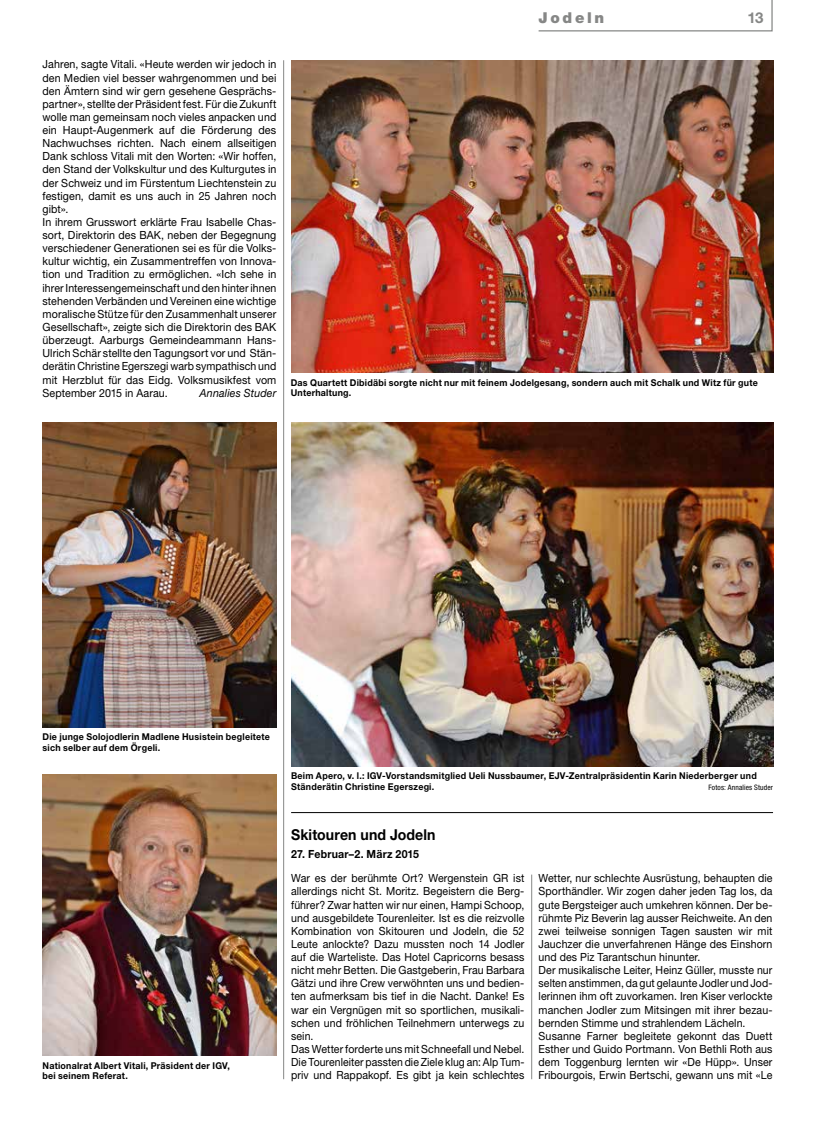
<style>
.page{position:relative;width:815px;height:1134px;background:#fff}
.page>*{position:absolute;margin:0;border:0;box-sizing:border-box;transform-origin:0 0}
.t1{font:700 15px "Helvetica Neue LT Std";letter-spacing:.005em;color:#000;scale:.94 1}
.t2{font:900 15px "Helvetica Neue LT Std";letter-spacing:.18em;color:#868786}
.t3{font:700 15px "Helvetica Neue LT Std";color:#868786}
.t4{font:11.25px/13.1px "Helvetica Neue LT Std";letter-spacing:.01em;color:#000;scale:.94 1}
.t5{font:11.25px/13.1px "Helvetica Neue LT Std";letter-spacing:.01em;color:#000;scale:.95 1}
.t6{font:700 11.25px "Helvetica Neue LT Std";letter-spacing:.02em;color:#000;scale:.94 1}
.t7{font:italic 11.25px "Helvetica Neue LT Std";letter-spacing:.015em;color:#000;scale:.95 1}
.t8{font:700 9.38px/10.6px "Helvetica Neue LT Std";letter-spacing:.025em;color:#000;scale:.95 1}
.t9{font:condensed 7.5px "Helvetica Neue LT Std";letter-spacing:.02em;color:#000}
</style>
<div class="page">
<svg style="left:538px;top:0;width:235px;height:32px"></svg>
<hr style="left:283px;top:60px;width:1px;height:1019px;background:#868786">
<hr style="left:531px;top:874px;width:1px;height:205px;background:#868786">
<img style="left:291px;top:423px;width:482px;height:343px">
<img style="left:43px;top:775px;width:233px;height:280px">
<img style="left:291px;top:60px;width:482px;height:313px">
<img style="left:43px;top:423px;width:233px;height:305px">
<hr style="left:291px;top:812px;width:482px;height:1px;background:#000">
<h1 class="t2" style="left:539px;top:9px;width:67px">Jodeln</h1>
<h1 class="t3" style="left:747px;top:8px;width:18px">13</h1>
<p class="t5" style="left:43px;top:58px;width:248px">Jahren, sagte Vitali. «Heute werden wir jedoch in den Medien viel besser wahrgenommen und bei den Ämtern sind wir gern gesehene Gesprächs&shy;partner», stellte der Präsident fest. Für die Zukunft wolle man gemeinsam noch vieles anpacken und ein Haupt-Augenmerk auf die Förderung des Nachwuchses richten. Nach einem allseitigen Dank schloss Vitali mit den Worten: «Wir hoffen, den Stand der Volkskultur und des Kulturgutes in der Schweiz und im Fürstentum Liechtenstein zu festigen, damit es uns auch in 25 Jahren noch gibt».<br>In ihrem Grusswort erklärte Frau Isabelle Chas&shy;sort, Direktorin des BAK, neben der Begegnung verschiedener Generationen sei es für die Volks&shy;kultur wichtig, ein Zusammentreffen von Innova&shy;tion und Tradition zu ermöglichen. «Ich sehe in ihrer Interessengemeinschaft und den hinter ihnen stehenden Verbänden und Vereinen eine wichtige moralische Stütze für den Zusammenhalt unserer Gesellschaft», zeigte sich die Direktorin des BAK überzeugt. Aarburgs Gemeindeammann Hans-Ulrich Schär stellte den Tagungsort vor und Stän&shy;derätin Christine Egerszegi warb sympathisch und mit Herzblut für das Eidg. Volksmusikfest vom September 2015 in Aarau.</p>
<p class="t7" style="left:200px;top:386px;width:82px">Annalies Studer</p>
<p class="t8" style="left:291px;top:377px;width:493px">Das Quartett Dibidäbi sorgte nicht nur mit feinem Jodelgesang, sondern auch mit Schalk und Witz für gute<br>Unterhaltung.</p>
<p class="t8" style="left:43px;top:731px;width:241px">Die junge Solojodlerin Madlene Husistein begleitete sich selber auf dem Örgeli.</p>
<p class="t8" style="left:43px;top:1060px;width:199px">Nationalrat Albert Vitali, Präsident der IGV, bei seinem Referat.</p>
<p class="t8" style="left:291px;top:770px;width:492px">Beim Apero, v. l.: IGV-Vorstandsmitglied Ueli Nussbaumer, EJV-Zentralpräsidentin Karin Niederberger und<br>Ständerätin Christine Egerszegi.</p>
<p class="t9" style="left:708px;top:783px;width:66px">Fotos: Annalies Studer</p>
<h1 class="t1" style="left:291px;top:825px;width:155px">Skitouren und Jodeln</h1>
<p class="t6" style="left:291px;top:847px;width:138px">27. Februar–2. März 2015</p>
<p class="t4" style="left:291px;top:871px;width:250px">War es der berühmte Ort? Wergenstein GR ist allerdings nicht St. Moritz. Begeistern die Berg&shy;führer? Zwar hatten wir nur einen, Hampi Schoop, und ausgebildete Tourenleiter. Ist es die reizvolle Kombination von Skitouren und Jodeln, die 52<br>Leute anlockte? Dazu mussten noch 14 Jodler auf die Warteliste. Das Hotel Capricorns besass nicht mehr Betten. Die Gastgeberin, Frau Barbara Gätzi und ihre Crew verwöhnten uns und bedien&shy;ten aufmerksam bis tief in die Nacht. Danke! Es war ein Vergnügen mit so sportlichen, musikali&shy;schen und fröhlichen Teilnehmern unterwegs zu sein.<br>Das Wetter forderte uns mit Schneefall und Nebel.<br>Die Tourenleiter passten die Ziele klug an: Alp Tum&shy;priv und Rappakopf. Es gibt ja kein schlechtes</p>
<p class="t4" style="left:539px;top:871px;width:250px">Wetter, nur schlechte Ausrüstung, behaupten die Sporthändler. Wir zogen daher jeden Tag los, da gute Bergsteiger auch umkehren können. Der be&shy;rühmte Piz Beverin lag ausser Reichweite. An den zwei teilweise sonnigen Tagen sausten wir mit Jauchzer die unverfahrenen Hänge des Einshorn und des Piz Tarantschun hinunter.<br>Der musikalische Leiter, Heinz Güller, musste nur selten anstimmen, da gut gelaunte Jodler und Jod&shy;lerinnen ihm oft zuvorkamen. Iren Kiser verlockte manchen Jodler zum Mitsingen mit ihrer bezau&shy;bernden Stimme und strahlendem Lächeln.<br>Susanne Farner begleitete gekonnt das Duett Esther und Guido Portmann. Von Bethli Roth aus dem Toggenburg lernten wir «De Hüpp». Unser Fribourgois, Erwin Bertschi, gewann uns mit «Le</p>
</div>
